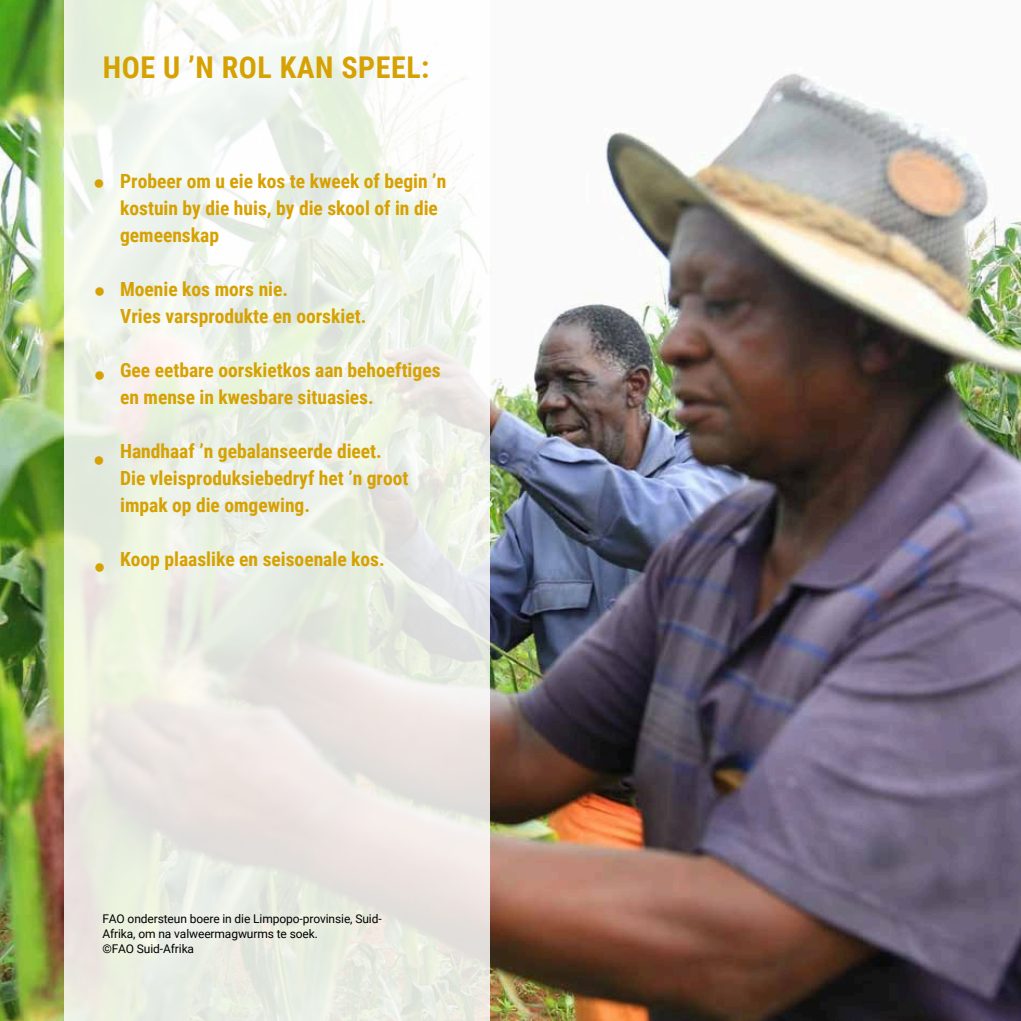
<style>
.page{position:relative;width:1021px;height:1021px;background:#fff}
.page>*{position:absolute;margin:0;border:0;box-sizing:border-box;transform-origin:0 0}
.t1{font:700 30px "Roboto Condensed";letter-spacing:.02em;color:#d6a102}
.t2{font:700 19.5px/27px "Roboto Condensed";color:#d6a102}
.t3{font:19.5px "Arimo";color:#d6a102}
.t4{font:12px/15px "Roboto";letter-spacing:-.01em;color:#000}
</style>
<div class="page">
<img style="left:0;top:0;width:1020px;height:1020px">
<svg style="left:64px;top:0;width:425px;height:1020px"></svg>
<p class="t1" style="left:103px;top:50px;width:328px">HOE U ’N ROL KAN SPEEL:</p>
<h2 class="t3" style="left:93px;top:171px;width:13px">●</h2>
<h2 class="t3" style="left:94px;top:279px;width:13px">●</h2>
<h2 class="t3" style="left:94px;top:363px;width:13px">●</h2>
<p class="t3" style="left:93px;top:448px;width:13px">●</p>
<p class="t3" style="left:94px;top:555px;width:13px">●</p>
<h1 class="t2" style="left:120px;top:168px;width:327px">Probeer om u eie kos te kweek of begin ’n kostuin by die huis, by die skool of in die gemeenskap</h1>
<p class="t2" style="left:120px;top:276px;width:248px">Moenie kos mors nie.<br>Vries varsprodukte en oorskiet.</p>
<p class="t2" style="left:120px;top:357px;width:322px">Gee eetbare oorskietkos aan behoeftiges en mense in kwesbare situasies.</p>
<p class="t2" style="left:120px;top:438px;width:290px">Handhaaf ’n gebalanseerde dieet.<br>Die vleisproduksiebedryf het ’n groot impak op die omgewing.</p>
<p class="t2" style="left:120px;top:546px;width:266px">Koop plaaslike en seisoenale kos.</p>
<h2 class="t4" style="left:102px;top:911px;width:281px">FAO ondersteun boere in die Limpopo-provinsie, Suid-<br>Afrika, om na valweermagwurms te soek.</h2>
<h2 class="t4" style="left:102px;top:941px;width:93px">©FAO Suid-Afrika</h2>
</div>
